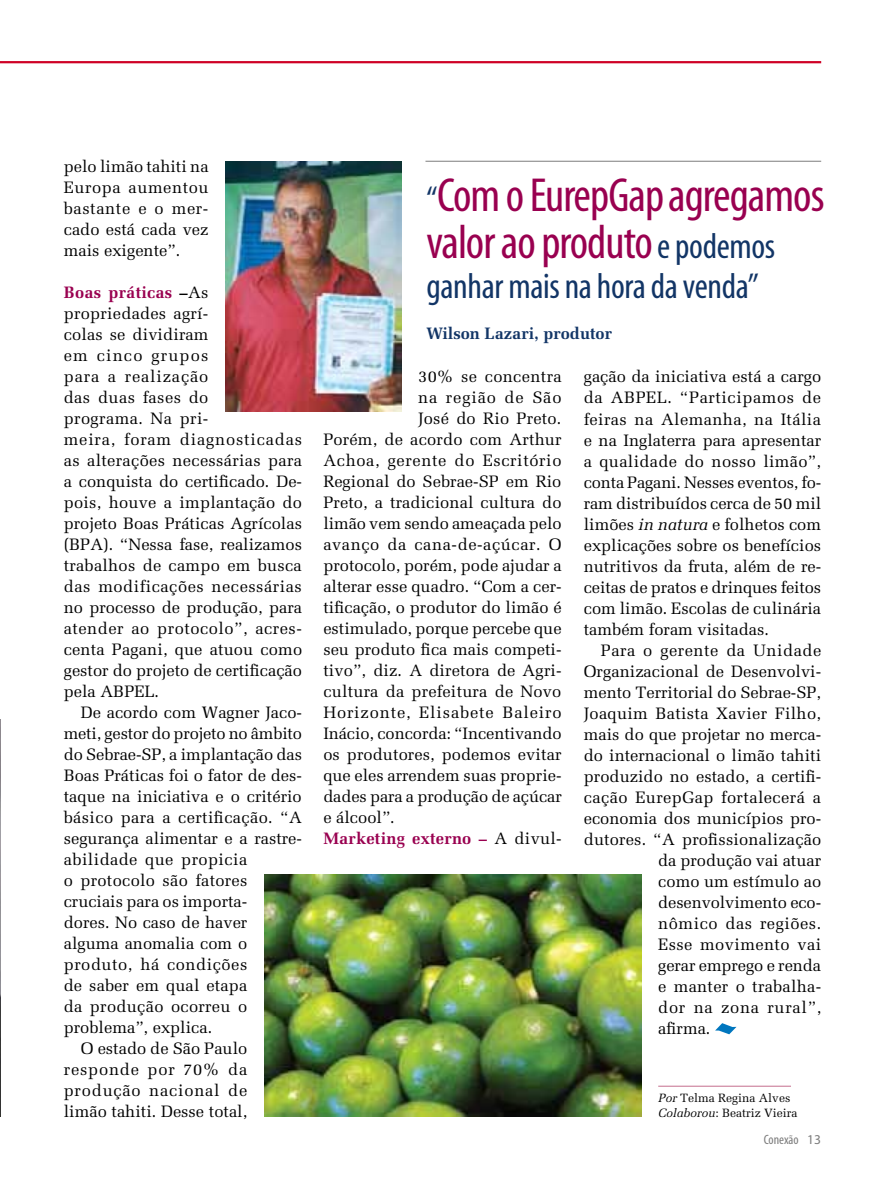
<style>
.page{position:relative;width:885px;height:1191px;background:#fff}
.page>*{position:absolute;margin:0;border:0;box-sizing:border-box;transform-origin:0 0}
.t1{font:48px/46.5px "Myriad MM";letter-spacing:-.02em;color:#990050}
.t2{font:36px "Myriad MM";letter-spacing:-.01em;color:#123566}
.t3{font:16.5px/21px "Melior";color:#000;text-align:justify}
.t4{font:16.5px "Melior";letter-spacing:.02em;color:#000}
.t5{font:16.5px "Melior";letter-spacing:.025em;color:#000}
.t6{font:16.5px "Melior";letter-spacing:.03em;color:#000}
.t7{font:16.5px "Melior";letter-spacing:.05em;color:#000}
.t8{font:16.5px "Melior";letter-spacing:.035em;color:#000}
.t9{font:16.5px "Melior";letter-spacing:.045em;color:#000}
.t10{font:700 16.5px "Melior";letter-spacing:.015em;color:#990050}
.t11{font:700 16.5px "Melior";color:#123566}
.t12{font:13.5px "Myriad MM";color:#7c7c7c}
.t13{font:12px/15px "Melior";color:#000}
.s1{font-weight:700;color:#990050}
.s2{font-weight:700}
.s3{font-size:36px;color:#123566}
.s4{font-weight:400;color:#000}
.s5{font-style:italic}
</style>
<div class="page">
<hr style="left:658px;top:1085px;width:132px;height:1px;background:#c46e8d">
<hr style="left:0;top:61px;width:821px;height:2px;background:#cf0226">
<svg style="left:715px;top:1023px;width:21px;height:11px"></svg>
<img style="left:0;top:719px;width:1px;height:397px">
<img style="left:225px;top:162px;width:176px;height:249px">
<hr style="left:425px;top:161px;width:396px;height:1px;background:#7c7c7c">
<img style="left:264px;top:874px;width:377px;height:242px">
<p class="t3" style="left:64px;top:155px;width:146px">pelo limão tahiti na Europa aumentou bastante e o mer&shy;cado está cada vez mais exigente”.</p>
<p class="t3" style="left:64px;top:281px;width:240px;text-align:left"><span class="s1">Boas práticas</span> <span class="s2">–</span>As propriedades agrí-<br>colas se dividiram<br>em cinco grupos<br>para a realização<br>das duas fases do<br>programa. Na pri-<br>meira, foram diagnosticadas as alterações necessárias para a conquista do certificado. De&shy;pois, houve a implantação do projeto Boas Práticas Agrícolas (BPA). “Nessa fase, realizamos trabalhos de campo em busca das modificações necessárias no processo de produção, para atender ao protocolo”, acres&shy;centa Pagani, que atuou como gestor do projeto de certificação pela ABPEL.</p>
<p class="t3" style="left:81px;top:701px;width:223px">De acordo com Wagner Jaco-</p>
<p class="t3" style="left:64px;top:722px;width:240px">meti, gestor do projeto no âmbito</p>
<p class="t3" style="left:64px;top:743px;width:240px">do Sebrae-SP, a implantação das</p>
<p class="t3" style="left:64px;top:764px;width:240px">Boas Práticas foi o fator de des-</p>
<p class="t3" style="left:64px;top:785px;width:239px">taque na iniciativa e o critério</p>
<p class="t4" style="left:64px;top:807px;width:239px">básico para a certificação. “A</p>
<p class="t3" style="left:64px;top:827px;width:240px">segurança alimentar e a rastre-</p>
<p class="t5" style="left:64px;top:849px;width:185px">abilidade que propicia</p>
<p class="t3" style="left:64px;top:869px;width:185px">o protocolo são fatores</p>
<p class="t3" style="left:64px;top:890px;width:185px">cruciais para os importa-</p>
<p class="t3" style="left:64px;top:911px;width:185px">dores. No caso de haver</p>
<p class="t3" style="left:64px;top:932px;width:185px">alguma anomalia com o</p>
<p class="t6" style="left:64px;top:954px;width:185px">produto, há condições</p>
<p class="t3" style="left:64px;top:974px;width:185px">de saber em qual etapa</p>
<p class="t4" style="left:64px;top:996px;width:185px">da produção ocorreu o</p>
<p class="t3" style="left:64px;top:1016px;width:150px">problema”, explica.</p>
<p class="t3" style="left:81px;top:1037px;width:168px">O estado de São Paulo</p>
<p class="t7" style="left:64px;top:1059px;width:185px">responde por 70% da</p>
<p class="t9" style="left:64px;top:1080px;width:185px">produção nacional de</p>
<p class="t3" style="left:64px;top:1101px;width:185px">limão tahiti. Desse total,</p>
<h1 class="t1" style="left:426px;top:174px;width:399px"><span class="s3">“</span>Com o EurepGapagregamos valor ao produto <span class="s3">e podemos</span></h1>
<h2 class="t2" style="left:426px;top:269px;width:333px">ganhar mais na hora da venda”</h2>
<p class="t11" style="left:426px;top:323px;width:187px">Wilson Lazari, produtor</p>
<p class="t4" style="left:418px;top:366px;width:145px">30% se concentra</p>
<p class="t7" style="left:418px;top:387px;width:145px">na região de São</p>
<p class="t3" style="left:418px;top:407px;width:145px">José do Rio Preto.</p>
<p class="t3" style="left:323px;top:428px;width:240px">Porém, de acordo com Arthur</p>
<p class="t8" style="left:323px;top:450px;width:240px">Achoa, gerente do Escritório</p>
<p class="t3" style="left:323px;top:470px;width:239px">Regional do Sebrae-SP em Rio</p>
<p class="t3" style="left:323px;top:491px;width:240px">Preto, a tradicional cultura do</p>
<p class="t3" style="left:323px;top:512px;width:240px">limão vem sendo ameaçada pelo</p>
<p class="t8" style="left:323px;top:534px;width:240px">avanço da cana-de-açúcar. O</p>
<p class="t3" style="left:323px;top:554px;width:240px">protocolo, porém, pode ajudar a</p>
<p class="t3" style="left:323px;top:575px;width:240px">alterar esse quadro. “Com a cer-</p>
<p class="t3" style="left:323px;top:596px;width:240px">tificação, o produtor do limão é</p>
<p class="t3" style="left:323px;top:617px;width:240px">estimulado, porque percebe que</p>
<p class="t3" style="left:323px;top:638px;width:240px">seu produto fica mais competi-</p>
<p class="t3" style="left:323px;top:659px;width:240px">tivo”, diz. A diretora de Agri-</p>
<p class="t3" style="left:323px;top:680px;width:239px">cultura da prefeitura de Novo</p>
<p class="t7" style="left:323px;top:702px;width:240px">Horizonte, Elisabete Baleiro</p>
<p class="t3" style="left:323px;top:722px;width:240px">Inácio, concorda: “Incentivando</p>
<p class="t3" style="left:323px;top:743px;width:239px">os produtores, podemos evitar</p>
<p class="t3" style="left:323px;top:764px;width:240px">que eles arrendem suas proprie-</p>
<p class="t3" style="left:323px;top:785px;width:240px">dades para a produção de açúcar</p>
<p class="t3" style="left:323px;top:806px;width:73px">e álcool”.</p>
<p class="t10" style="left:323px;top:828px;width:240px">Marketing externo – <span class="s4">A divul-</span></p>
<p class="t3" style="left:583px;top:366px;width:239px">gação da iniciativa está a cargo da ABPEL. “Participamos de feiras na Alemanha, na Itália e na Inglaterra para apresentar a qualidade do nosso limão”, conta Pagani. Nesses eventos, fo&shy;ram distribuídos cerca de 50 mil limões <span class="s5">in natura</span> e folhetos com explicações sobre os benefícios nutritivos da fruta, além de re&shy;ceitas de pratos e drinques feitos com limão. Escolas de culinária também foram visitadas.</p>
<p class="t6" style="left:600px;top:640px;width:222px">Para o gerente da Unidade</p>
<p class="t3" style="left:583px;top:660px;width:239px">Organizacional de Desenvolvi-</p>
<p class="t3" style="left:583px;top:681px;width:239px">mento Territorial do Sebrae-SP,</p>
<p class="t4" style="left:583px;top:703px;width:239px">Joaquim Batista Xavier Filho,</p>
<p class="t3" style="left:583px;top:723px;width:239px">mais do que projetar no merca-</p>
<p class="t3" style="left:583px;top:744px;width:239px">do internacional o limão tahiti</p>
<p class="t3" style="left:583px;top:765px;width:239px">produzido no estado, a certifi-</p>
<p class="t5" style="left:583px;top:787px;width:239px">cação EurepGap fortalecerá a</p>
<p class="t3" style="left:583px;top:807px;width:239px">economia dos municípios pro-</p>
<p class="t3" style="left:583px;top:828px;width:239px">dutores. “A profissionalização</p>
<p class="t3" style="left:658px;top:849px;width:164px">da produção vai atuar</p>
<p class="t3" style="left:658px;top:870px;width:164px">como um estímulo ao</p>
<p class="t3" style="left:658px;top:891px;width:164px">desenvolvimento eco-</p>
<p class="t6" style="left:658px;top:913px;width:164px">nômico das regiões.</p>
<p class="t5" style="left:658px;top:934px;width:164px">Esse movimento vai</p>
<p class="t3" style="left:658px;top:954px;width:164px">gerar emprego e renda</p>
<p class="t3" style="left:658px;top:975px;width:164px">e manter o trabalha-</p>
<p class="t9" style="left:658px;top:997px;width:164px">dor na zona rural”,</p>
<p class="t3" style="left:658px;top:1018px;width:54px">afirma.</p>
<p class="t13" style="left:658px;top:1089px;width:141px"><span class="s5">Por</span> Telma Regina Alves<br><span class="s5">Colaborou</span>: Beatriz Vieira</p>
<p class="t12" style="left:763px;top:1132px;width:59px">Conexão 13</p>
</div>
